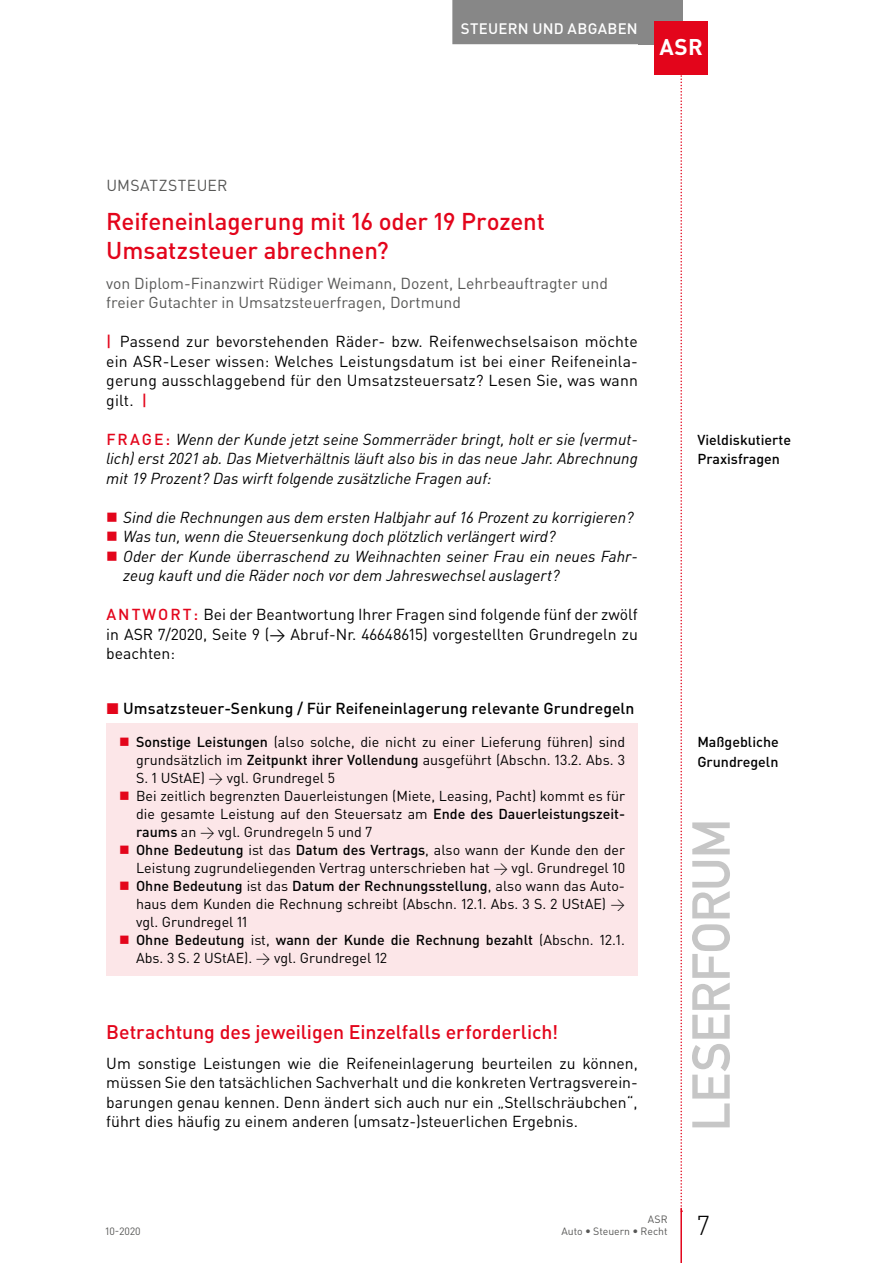
<style>
.page{position:relative;width:893px;height:1263px;background:#fff}
.page>*{position:absolute;margin:0;border:0;box-sizing:border-box;transform-origin:0 0}
.t1{font:52.5px "DIN Mittelschrift Std";letter-spacing:-.005em;color:#c6c6c6}
.t2{font:300 27px "DIN Pro";color:#000}
.t3{font:500 24px/28.5px "DIN Pro";letter-spacing:-.005em;color:#e3051b}
.t4{font:700 22.5px "DIN Pro";color:#fff}
.t5{font:500 19.5px "DIN Pro";letter-spacing:-.005em;color:#e3051b}
.t6{font:15.75px/19.5px "DIN Pro";color:#000;text-align:justify}
.t7{font:italic 15.75px/19.5px "DIN Pro";color:#000;text-align:justify}
.t8{font:15.75px/19.5px "DIN Pro";color:#575756}
.t9{font:500 15.75px "DIN Pro";letter-spacing:.005em;color:#000}
.t10{font:15.75px "DIN Pro";letter-spacing:.02em;color:#575756}
.t11{font:500 15px "DIN Pro";letter-spacing:.015em;color:#fff}
.t12{font:14.25px/18px "DIN Pro";color:#000}
.t13{font:500 14.25px/19.5px "DIN Pro";color:#000}
.t14{font:10.5px "DIN Pro";color:#575756}
.s1{font-weight:500;color:#e3051b}
.s2{font-weight:500;font-style:normal;color:#e3051b}
.s3{color:#e3051b}
.s4{font-weight:500}
.s5{font-weight:300}
.s6{font-family:"DIN Mittelschrift Std"}
</style>
<div class="page">
<svg style="left:680px;top:74px;width:2px;height:1134px"></svg>
<div style="left:638px;top:0;width:44px;height:44px;background:#878787"></div>
<hr style="left:680px;top:1208px;width:2px;height:55px;background:#e3051b">
<div style="left:452px;top:0;width:194px;height:44px;background:#878787"></div>
<div style="left:655px;top:21px;width:53px;height:53px;background:#e3051b"></div>
<div style="left:106px;top:723px;width:532px;height:252px;background:#fce6e8"></div>
<p class="t11" style="left:461px;top:18px;width:178px">Steuern und Abgaben</p>
<h3 class="t4" style="left:659px;top:32px;width:45px">ASR</h3>
<p class="t10" style="left:106px;top:175px;width:123px">UMSATZSTEUER</p>
<h3 class="t3" style="left:106px;top:206px;width:440px">Reifeneinlagerung mit 16 oder 19 Prozent<br>U msatzsteuer abrechnen?</h3>
<p class="t8" style="left:106px;top:273px;width:503px">von Diplom-Finanzwirt Rüdiger Weimann, Dozent, Lehrbeauftragter und freier Gutachter in Umsatzsteuerfragen, Dortmund</p>
<p class="t6" style="left:106px;top:331px;width:533px"><span class="s1">|</span> Passend zur bevorstehenden Räder- bzw. Reifenwechselsaison möchte ein ASR-Leser wissen: Welches Leistungsdatum ist bei einer Reifeneinla&shy;gerung ausschlaggebend für den Umsatzsteuersatz? Lesen Sie, was wann gilt. <span class="s1">|</span></p>
<p class="t7" style="left:106px;top:429px;width:533px"><span class="s2">FR AGE :</span> Wenn der Kunde jetzt seine Sommerräder bringt, holt er sie (vermut&shy;lich) erst 2021 ab. Das Mietverhältnis läuft also bis in das neue Jahr. Abrechnung mit 19 Prozent? Das wirft folgende zusätzliche Fragen auf:</p>
<p class="t7" style="left:123px;top:507px;width:516px;text-align:left">Sind die Rechnungen aus dem ersten Halbjahr auf 16 Prozent zu korrigieren?<br>Was tun, wenn die Steuersenkung doch plötzlich verlängert wird?<br>Oder der Kunde überraschend zu Weihnachten seiner Frau ein neues Fahr&shy;zeug kauft und die Räder noch vor dem Jahreswechsel auslagert?</p>
<p class="t6" style="left:106px;top:604px;width:533px"><span class="s1">ANTW ORT :</span> Bei der Beantwortung Ihrer Fragen sind folgende fünf der zwölf in ASR 7/2020, Seite 9 (→ Abruf-Nr. 46648615) vorgestellten Grundregeln zu beachten:</p>
<p class="t9" style="left:106px;top:698px;width:530px"><span class="s3">◼</span> U msatzsteuer-Senkung / Für Reifeneinlagerung relevante Grundregeln</p>
<p class="t12" style="left:136px;top:732px;width:491px"><span class="s4">Sonstige Leistungen</span> (also solche, die nicht zu einer Lieferung führen) sind grundsätzlich im <span class="s4">Zeitpunkt ihrer Vollendung</span> ausgeführt (Abschn. 13.2. Abs. 3<br>S. 1 UStAE) <span class="s5">→</span> vgl. Grundregel 5<br>Bei zeitlich begrenzten Dauerleistungen (Miete, Leasing, Pacht) kommt es für die gesamte Leistung auf den Steuersatz am <span class="s4">Ende des Dauerleistungszeit&shy;raums</span> an <span class="s5">→</span> vgl. Grundregeln 5 und 7<br><span class="s4">Ohne Bedeutung</span> ist das <span class="s4">Datum des Vertrags</span>, also wann der Kunde den der Leistung zugrundeliegenden Vertrag unterschrieben hat <span class="s5">→</span> vgl. Grundregel 10<br><span class="s4">Ohne Bedeutung</span> ist das <span class="s4">Datum der Rechnungsstellung</span>, also wann das Auto&shy;haus dem Kunden die Rechnung schreibt (Abschn. 12.1. Abs. 3 S. 2 UStAE) <span class="s5">→ </span>vgl. Grundregel 11<br><span class="s4">Ohne Bedeutung</span> ist, <span class="s4">wann der Kunde die Rechnung bezahlt</span> (Abschn. 12.1.<br>Abs. 3 S. 2 UStAE). <span class="s5">→</span> vgl. Grundregel 12</p>
<h3 class="t5" style="left:106px;top:1019px;width:453px">Betrachtung des jeweiligen Einzelfalls erforderlich!</h3>
<p class="t6" style="left:106px;top:1053px;width:533px">Um sonstige Leistungen wie die Reifeneinlagerung beurteilen zu können, müssen Sie den tatsächlichen Sachverhalt und die konkreten Vertragsverein&shy;barungen genau kennen. Denn ändert sich auch nur ein „Stellschräubchen“, führt dies häufig zu einem anderen (umsatz-)steuerlichen Ergebnis.</p>
<p class="t13" style="left:697px;top:429px;width:95px">Vieldiskutierte<br>Praxisfragen</p>
<p class="t13" style="left:697px;top:732px;width:83px">Maßgebliche<br>Grundregeln</p>
<h1 class="t1" style="left:680px;top:1131px;width:314px;rotate:-90deg">LESERFORUM</h1>
<p class="t14" style="left:648px;top:1212px;width:21px">ASR</p>
<p class="t14" style="left:106px;top:1224px;width:37px">10-2020</p>
<p class="t14" style="left:561px;top:1224px;width:108px">Auto <span class="s6">•</span> Steuern <span class="s6">•</span> Recht</p>
<h2 class="t2" style="left:697px;top:1207px;width:14px">7</h2>
</div>
